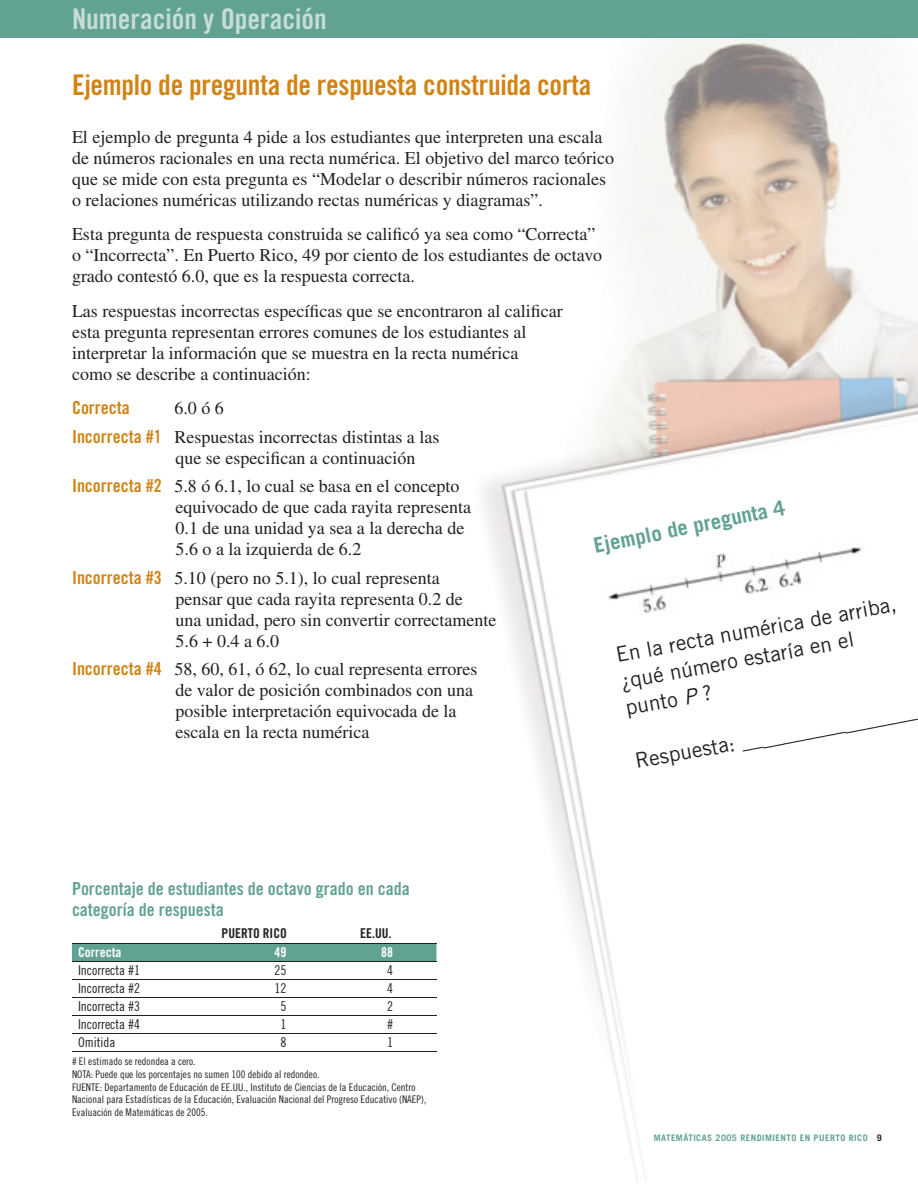
<style>
.page{position:relative;width:918px;height:1188px;background:#fff}
.page>*{position:absolute;margin:0;border:0;box-sizing:border-box;transform-origin:0 0}
.t1{font:28.5px "Trade Gothic Bold Cond Twenty";letter-spacing:-.01em;color:#d18316}
.t2{font:28.5px "Trade Gothic Bold Cond Twenty";color:#c7ddd6}
.t3{font:21px/27.3px "Trade Gothic LT Std";color:#231f20}
.t4{font:700 21px "Trade Gothic LT Std";color:#62a292}
.t5{font:18px/21px "Times LT Std";color:#231f20}
.t6{font:18px/21px "Trade Gothic Bold Cond Twenty";color:#62a292}
.t7{font:18px "Trade Gothic Bold Cond Twenty";color:#d18316}
.t8{font:13.5px "Trade Gothic Cond Eighteen";color:#231f20}
.t9{font:13.5px "Trade Gothic Bold Cond Twenty";color:#231f20}
.t10{font:13.5px "Trade Gothic Bold Cond Twenty";color:#fff}
.t11{font:10.5px/12.6px "Trade Gothic Cond Eighteen";color:#231f20}
.t12{font:700 9px "Trade Gothic LT Std";letter-spacing:.05em;color:#62a292}
.s1{font-family:"Trade Gothic Bold Cond Twenty";color:#d18316}
.s2{font-style:italic}
.s3{color:#231f20}
</style>
<div class="page">
<img style="left:447px;top:37px;width:471px;height:1145px">
<div style="left:72px;top:944px;width:364px;height:17px;background:#62a292"></div>
<hr style="left:315px;top:943px;width:121px;height:1px;background:#231f20">
<hr style="left:315px;top:961px;width:121px;height:1px;background:#231f20">
<hr style="left:315px;top:979px;width:121px;height:1px;background:#231f20">
<hr style="left:315px;top:997px;width:121px;height:1px;background:#231f20">
<hr style="left:315px;top:1015px;width:121px;height:1px;background:#231f20">
<hr style="left:315px;top:1033px;width:121px;height:1px;background:#231f20">
<hr style="left:315px;top:1051px;width:121px;height:1px;background:#231f20">
<hr style="left:72px;top:943px;width:122px;height:1px;background:#231f20">
<hr style="left:72px;top:961px;width:122px;height:1px;background:#231f20">
<hr style="left:72px;top:979px;width:122px;height:1px;background:#231f20">
<hr style="left:72px;top:997px;width:122px;height:1px;background:#231f20">
<hr style="left:72px;top:1015px;width:122px;height:1px;background:#231f20">
<hr style="left:72px;top:1033px;width:122px;height:1px;background:#231f20">
<hr style="left:72px;top:1051px;width:122px;height:1px;background:#231f20">
<hr style="left:194px;top:943px;width:121px;height:1px;background:#231f20">
<hr style="left:194px;top:961px;width:121px;height:1px;background:#231f20">
<hr style="left:194px;top:979px;width:121px;height:1px;background:#231f20">
<hr style="left:194px;top:997px;width:121px;height:1px;background:#231f20">
<hr style="left:194px;top:1015px;width:121px;height:1px;background:#231f20">
<hr style="left:194px;top:1033px;width:121px;height:1px;background:#231f20">
<hr style="left:194px;top:1051px;width:121px;height:1px;background:#231f20">
<div style="left:0;top:0;width:18px;height:37px;background:#62a292"></div>
<div style="left:18px;top:0;width:900px;height:37px;background:#62a292"></div>
<h1 class="t2" style="left:72px;top:9px;width:256px">Numeración y Operación</h1>
<h1 class="t1" style="left:72px;top:74px;width:521px">Ejemplo de pregunta de respuesta construida corta</h1>
<p class="t5" style="left:72px;top:128px;width:544px">El ejemplo de pregunta 4 pide a los estudiantes que interpreten una escala de números racionales en una recta numérica. El objetivo del marco teórico que se mide con esta pregunta es “Modelar o describir números racionales o relaciones numéricas utilizando rectas numéricas y diagramas”.</p>
<p class="t5" style="left:72px;top:225px;width:532px">Esta pregunta de respuesta construida se calificó ya sea como “Correcta” o “Incorrecta”. En Puerto Rico, 49 por ciento de los estudiantes de octavo grado contestó 6.0, que es la respuesta correcta.</p>
<p class="t5" style="left:72px;top:302px;width:492px">Las respuestas incorrectas específicas que se encontraron al calificar esta pregunta representan errores comunes de los estudiantes al interpretar la información que se muestra en la recta numérica como se describe a continuación:</p>
<p class="t7" style="left:72px;top:401px;width:59px">Correcta</p>
<p class="t5" style="left:72px;top:396px;width:369px;line-height:28.5px;text-indent:102px">6.0 ó 6<br><span class="s1">Incorrecta #1</span> Respuestas incorrectas distintas a las</p>
<p class="t5" style="left:72px;top:445px;width:389px;line-height:28.5px;text-indent:104px">que se especifican a continuación<br><span class="s1">Incorrecta #2</span> 5.8 ó 6.1, lo cual se basa en el concepto</p>
<p class="t5" style="left:176px;top:498px;width:297px">equivocado de que cada rayita representa<br>0.1 de una unidad ya sea a la derecha de<br>5.6 o a la izquierda de 6.2</p>
<p class="t5" style="left:176px;top:569px;width:322px;text-indent:-104px"><span class="s1">Incorrecta #3</span> 5.10 (pero no 5.1), lo cual representa<br>pensar que cada rayita representa 0.2 de<br>una unidad, pero sin convertir correctamente 5.6 + 0.4 a 6.0</p>
<p class="t5" style="left:176px;top:661px;width:303px;text-indent:-104px"><span class="s1">Incorrecta #4</span> 58, 60, 61, ó 62, lo cual representa errores de valor de posición combinados con una posible interpretación equivocada de la escala en la recta numérica</p>
<p class="t4" style="left:593px;top:539px;width:196px;rotate:-12deg">Ejemplo de pregunta 4</p>
<p class="t3" style="left:614px;top:643px;width:286px;rotate:-10deg">En la recta numérica de arriba, ¿qué número estaría en el punto <span class="s2">P</span> ?</p>
<p class="t3" style="left:633px;top:749px;width:287px;rotate:-10deg">Respuesta: _________________</p>
<p class="t6" style="left:72px;top:880px;width:339px">Porcentaje de estudiantes de octavo grado en cada categoría de respuesta</p>
<p class="t9" style="left:222px;top:928px;width:67px">PUERTO RICO</p>
<p class="t9" style="left:360px;top:928px;width:33px">EE.UU.</p>
<p class="t10" style="left:78px;top:947px;width:45px">Correcta</p>
<p class="t10" style="left:275px;top:947px;width:13px">49</p>
<p class="t10" style="left:381px;top:947px;width:13px">88</p>
<p class="t8" style="left:78px;top:966px;width:64px">Incorrecta #1</p>
<p class="t8" style="left:275px;top:966px;width:13px">25</p>
<p class="t8" style="left:387px;top:966px;width:7px">4</p>
<p class="t8" style="left:78px;top:984px;width:64px">Incorrecta #2</p>
<p class="t8" style="left:275px;top:984px;width:13px">12</p>
<p class="t8" style="left:387px;top:984px;width:7px">4</p>
<p class="t8" style="left:78px;top:1002px;width:64px">Incorrecta #3</p>
<p class="t8" style="left:281px;top:1002px;width:7px">5</p>
<p class="t8" style="left:387px;top:1002px;width:7px">2</p>
<p class="t8" style="left:78px;top:1020px;width:64px">Incorrecta #4</p>
<p class="t8" style="left:281px;top:1020px;width:7px">1</p>
<p class="t8" style="left:387px;top:1020px;width:7px">#</p>
<p class="t8" style="left:78px;top:1038px;width:39px">Omitida</p>
<p class="t8" style="left:280px;top:1038px;width:7px">8</p>
<p class="t8" style="left:387px;top:1038px;width:7px">1</p>
<p class="t11" style="left:72px;top:1056px;width:356px"># El estimado se redondea a cero.<br>NOTA: Puede que los porcentajes no sumen 100 debido al redondeo.<br>FUENTE: Departamento de Educación de EE.UU., Instituto de Ciencias de la Educación, Centro Nacional para Estadísticas de la Educación, Evaluación Nacional del Progreso Educativo (NAEP), Evaluación de Matemáticas de 2005.</p>
<p class="t12" style="left:654px;top:1135px;width:230px">MATEMÁTICAS 2005 RENDIMIENTO EN PUERTO RICO <span class="s3">9</span></p>
</div>
